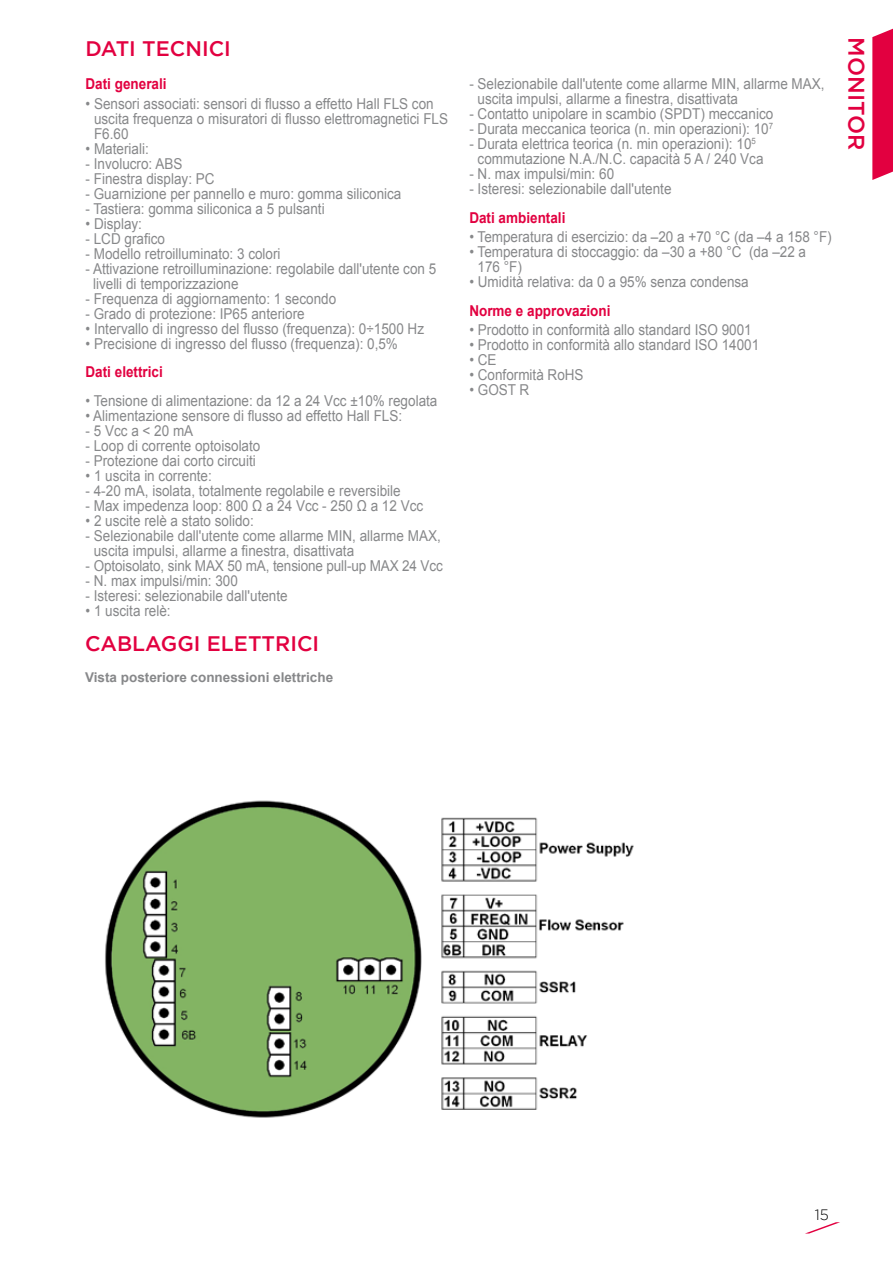
<style>
.page{position:relative;width:893px;height:1263px;background:#fff}
.page>*{position:absolute;margin:0;border:0;box-sizing:border-box;transform-origin:0 0}
.t1{font:500 22.5px "Gotham";color:#e20040}
.t2{font:500 21px "Gotham";color:#e20040}
.t3{font:15px/15px "Arial";color:#87888a;scale:.9 1}
.t4{font:700 15px "Arial";color:#e20040;scale:.9 1}
.t5{font:300 15px "Gotham";color:#000}
.t6{font:700 13.5px "Arial";color:#87888a}
</style>
<div class="page">
<svg style="left:806px;top:1222px;width:34px;height:11px"></svg>
<svg style="left:872px;top:28px;width:21px;height:152px;background:#e4134e"></svg>
<img style="left:105px;top:800px;width:529px;height:318px">
<h2 class="t2" style="left:86px;top:37px;width:147px">DATI TECNICI</h2>
<p class="t4" style="left:86px;top:74px;width:92px">Dati generali</p>
<p class="t3" style="left:94px;top:96px;width:395px;text-indent:-8px">• Sensori associati: sensori di flusso a effetto Hall FLS con uscita frequenza o misuratori di flusso elettromagnetici FLS<br>F6.60</p>
<p class="t3" style="left:86px;top:141px;width:72px">• Materiali:</p>
<p class="t3" style="left:86px;top:156px;width:109px">- Involucro: ABS</p>
<p class="t3" style="left:86px;top:171px;width:145px">- Finestra display: PC</p>
<p class="t3" style="left:86px;top:186px;width:352px">- Guarnizione per pannello e muro: gomma siliconica</p>
<p class="t3" style="left:86px;top:201px;width:267px">- Tastiera: gomma siliconica a 5 pulsanti</p>
<p class="t3" style="left:86px;top:216px;width:64px">• Display:</p>
<p class="t3" style="left:86px;top:231px;width:90px">- LCD grafico</p>
<p class="t3" style="left:86px;top:246px;width:218px">- Modello retroilluminato: 3 colori</p>
<p class="t3" style="left:93px;top:261px;width:383px;text-indent:-8px">- Attivazione retroilluminazione: regolabile dall'utente con 5 livelli di temporizzazione</p>
<p class="t3" style="left:86px;top:291px;width:280px">- Frequenza di aggiornamento: 1 secondo</p>
<p class="t3" style="left:86px;top:306px;width:245px">- Grado di protezione: IP65 anteriore</p>
<p class="t3" style="left:86px;top:321px;width:378px">• Intervallo di ingresso del flusso (frequenza): 0÷1500 Hz</p>
<p class="t3" style="left:86px;top:336px;width:349px">• Precisione di ingresso del flusso (frequenza): 0,5%</p>
<p class="t4" style="left:86px;top:362px;width:87px">Dati elettrici</p>
<p class="t3" style="left:86px;top:393px;width:392px">• Tensione di alimentazione: da 12 a 24 Vcc ±10% regolata</p>
<p class="t3" style="left:86px;top:408px;width:353px">• Alimentazione sensore di flusso ad effetto Hall FLS:</p>
<p class="t3" style="left:86px;top:423px;width:121px">- 5 Vcc a &lt; 20 mA</p>
<p class="t3" style="left:86px;top:438px;width:196px">- Loop di corrente optoisolato</p>
<p class="t3" style="left:86px;top:453px;width:191px">- Protezione dai corto circuiti</p>
<p class="t3" style="left:86px;top:468px;width:142px">• 1 uscita in corrente:</p>
<p class="t3" style="left:86px;top:483px;width:352px">- 4-20 mA, isolata, totalmente regolabile e reversibile</p>
<p class="t3" style="left:86px;top:498px;width:377px">- Max impedenza loop: 800 Ω a 24 Vcc - 250 Ω a 12 Vcc</p>
<p class="t3" style="left:86px;top:513px;width:189px">• 2 uscite relè a stato solido:</p>
<p class="t3" style="left:94px;top:528px;width:387px;text-indent:-8px">- Selezionabile dall'utente come allarme MIN, allarme MAX, uscita impulsi, allarme a finestra, disattivata</p>
<p class="t3" style="left:86px;top:558px;width:398px">- Optoisolato, sink MAX 50 mA, tensione pull-up MAX 24 Vcc</p>
<p class="t3" style="left:86px;top:573px;width:171px">- N. max impulsi/min: 300</p>
<p class="t3" style="left:86px;top:588px;width:226px">- Isteresi: selezionabile dall'utente</p>
<p class="t3" style="left:86px;top:603px;width:96px">• 1 uscita relè:</p>
<h2 class="t2" style="left:85px;top:631px;width:162px">CABLAGGI ELETTRICI</h2>
<p class="t6" style="left:85px;top:669px;width:250px">Vista posteriore connessioni elettriche</p>
<p class="t3" style="left:478px;top:76px;width:387px;text-indent:-8px">- Selezionabile dall'utente come allarme MIN, allarme MAX, uscita impulsi, allarme a finestra, disattivata</p>
<p class="t3" style="left:469px;top:106px;width:339px">- Contatto unipolare in scambio (SPDT) meccanico</p>
<p class="t3" style="left:469px;top:121px;width:339px">- Durata meccanica teorica (n. min operazioni): 10<sup>7</sup></p>
<p class="t3" style="left:469px;top:136px;width:328px;text-align:center">- Durata elettrica teorica (n. min operazioni): 10<sup>5 </sup>commutazione N.A./N.C. capacità 5 A / 240 Vca</p>
<p class="t3" style="left:469px;top:166px;width:162px">- N. max impulsi/min: 60</p>
<p class="t3" style="left:469px;top:181px;width:226px">- Isteresi: selezionabile dall'utente</p>
<p class="t4" style="left:469px;top:207px;width:108px">Dati ambientali</p>
<p class="t3" style="left:469px;top:229px;width:404px">• Temperatura di esercizio: da –20 a +70 °C (da –4 a 158 °F)</p>
<p class="t3" style="left:478px;top:244px;width:366px;text-indent:-8px">• Temperatura di stoccaggio: da –30 a +80 °C (da –22 a<br>176 °F)</p>
<p class="t3" style="left:469px;top:274px;width:312px">• Umidità relativa: da 0 a 95% senza condensa</p>
<p class="t4" style="left:469px;top:300px;width:158px">Norme e approvazioni</p>
<p class="t3" style="left:469px;top:322px;width:315px">• Prodotto in conformità allo standard ISO 9001</p>
<p class="t3" style="left:469px;top:337px;width:324px">• Prodotto in conformità allo standard ISO 14001</p>
<p class="t3" style="left:469px;top:352px;width:32px">• CE</p>
<p class="t3" style="left:469px;top:367px;width:128px">• Conformità RoHS</p>
<p class="t3" style="left:469px;top:382px;width:68px">• GOST R</p>
<h1 class="t1" style="left:869px;top:37px;width:114px;rotate:90deg">MONITOR</h1>
<p class="t5" style="left:815px;top:1207px;width:16px">15</p>
</div>
